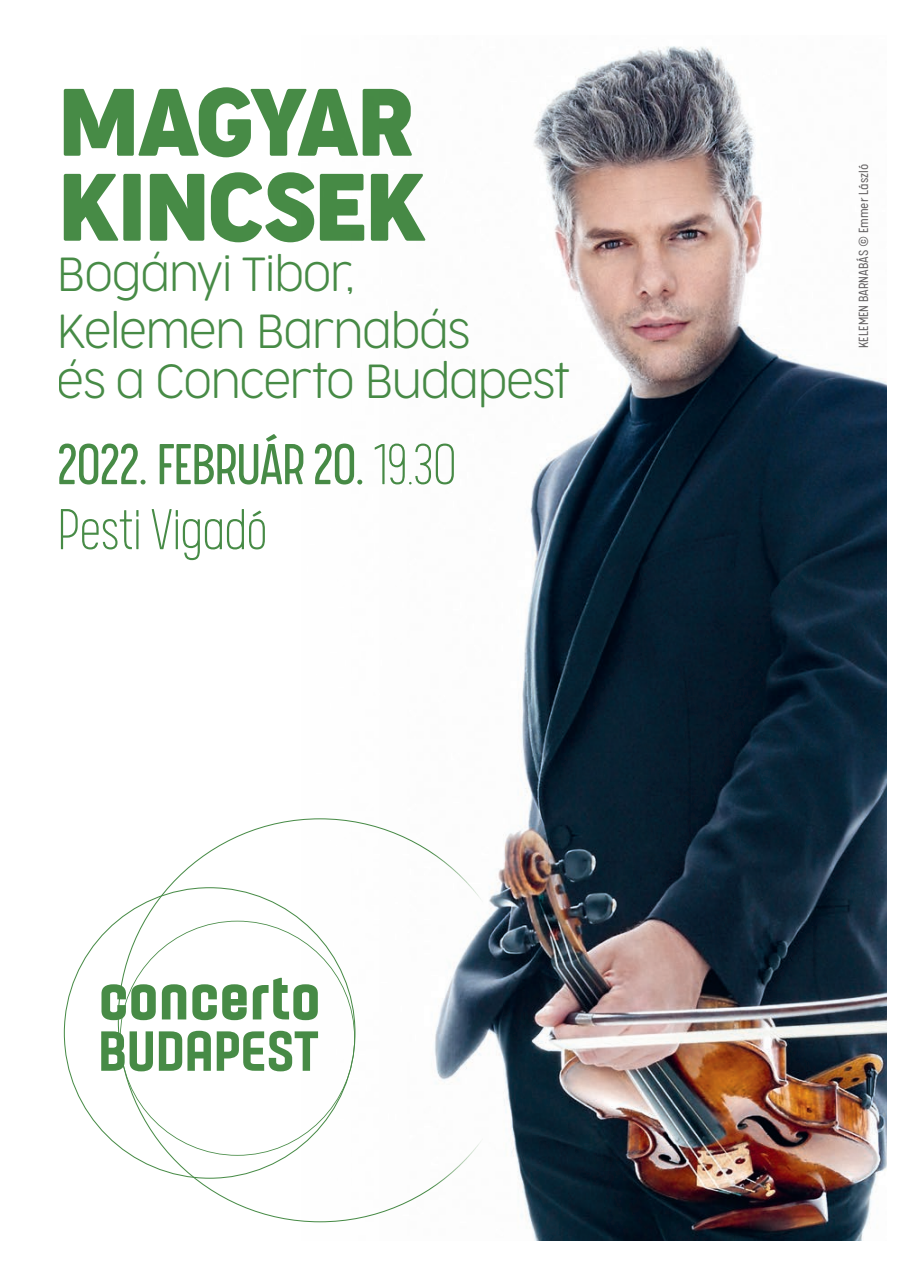
<style>
.page{position:relative;width:922px;height:1276px;background:#fff}
.page>*{position:absolute;margin:0;border:0;box-sizing:border-box;transform-origin:0 0}
.t1{font:90px/85px "Cocogoose Narrow";letter-spacing:-.045em;color:#478b46}
.t2{font:300 65px "Calps Slim";letter-spacing:-.035em;color:#478b46}
.t3{font:200 65px "Calps Concerto Slim";letter-spacing:-.04em;color:#478b46}
.t4{font:200 45px/57px "Cocogoose Narrow";letter-spacing:-.045em;color:#478b46}
.t5{font:300 15px "Calps Concerto";color:#231f20}
.s1{font-family:"Calps Concerto Slim";font-weight:200}
</style>
<div class="page">
<img style="left:310px;top:46px;width:576px;height:1194px">
<svg style="left:64px;top:920px;width:54px;height:226px"></svg>
<svg style="left:118px;top:818px;width:404px;height:404px"></svg>
<svg style="left:101px;top:978px;width:217px;height:93px"></svg>
<h1 class="t1" style="left:57px;top:81px;width:371px">MAGYAR<br>KINCSEK</h1>
<p class="t4" style="left:57px;top:245px;width:415px">Bogányi Tibor,<br>Kelemen Barnabás</p>
<p class="t4" style="left:57px;top:352px;width:515px">és a Concerto Budapest</p>
<h2 class="t2" style="left:57px;top:427px;width:402px">2022. FEBRUÁR 20. <span class="s1">19.30</span></h2>
<h2 class="t3" style="left:57px;top:495px;width:213px">Pesti Vigadó</h2>
<p class="t5" style="left:854px;top:348px;width:185px;rotate:-90deg">KELEMEN BARNABÁS © Emmer László</p>
</div>
